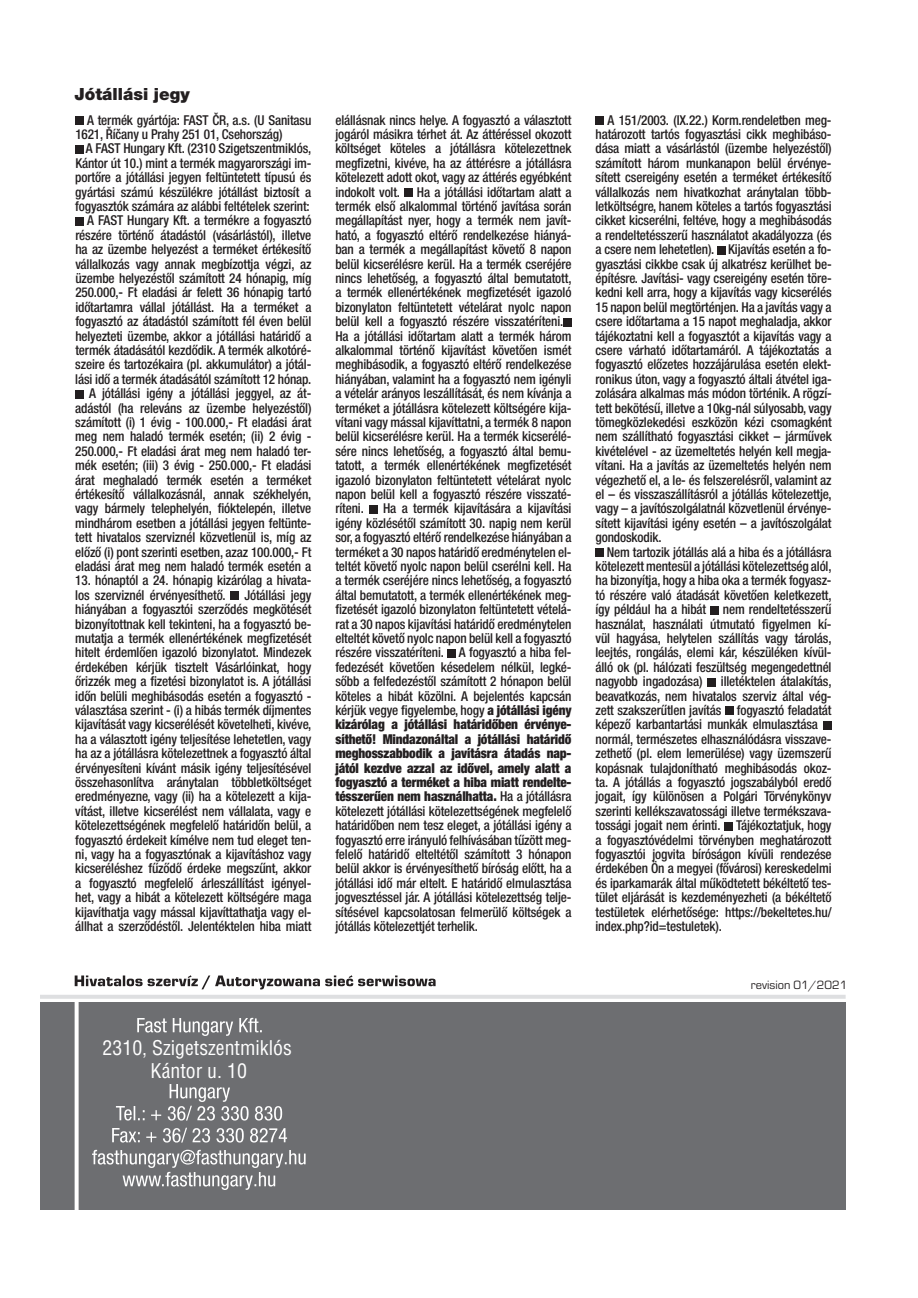
<style>
.page{position:relative;width:918px;height:1298px;background:#fff}
.page>*{position:absolute;margin:0;border:0;box-sizing:border-box;transform-origin:0 0}
.t1{font:condensed 19.8px/23px "Helvetica LT Std";color:#fff;text-align:center}
.t2{font:900 16.8px "Helvetica Neue LT Pro";color:#231f20}
.t3{font:500 condensed 13.6px/14.4px "Helvetica Neue LT Pro";letter-spacing:-.01em;color:#231f20}
.t4{font:12.4px "Eurostile";color:#231f20}
.s1{font-weight:900}
</style>
<div class="page">
<div style="left:41px;top:1003px;width:805px;height:207px;background:#6d6e71"></div>
<svg style="left:75px;top:1002px;width:4px;height:208px"></svg>
<hr style="left:41px;top:995px;width:805px;height:4px;background:#dedfe1">
<svg style="left:74px;top:975px;width:362px;height:14px"></svg>
<svg style="left:92px;top:1150px;width:214px;height:40px"></svg>
<svg style="left:112px;top:1128px;width:175px;height:15px"></svg>
<svg style="left:116px;top:1084px;width:166px;height:37px"></svg>
<svg style="left:137px;top:1018px;width:125px;height:18px"></svg>
<div style="left:75px;top:116px;width:9px;height:9px;background:#231f20"></div>
<div style="left:75px;top:145px;width:9px;height:8px;background:#231f20"></div>
<div style="left:75px;top:217px;width:9px;height:8px;background:#231f20"></div>
<div style="left:75px;top:390px;width:9px;height:8px;background:#231f20"></div>
<div style="left:231px;top:592px;width:8px;height:8px;background:#231f20"></div>
<div style="left:404px;top:188px;width:9px;height:9px;background:#231f20"></div>
<div style="left:563px;top:318px;width:9px;height:8px;background:#231f20"></div>
<div style="left:369px;top:505px;width:9px;height:8px;background:#231f20"></div>
<div style="left:448px;top:649px;width:8px;height:8px;background:#231f20"></div>
<div style="left:596px;top:116px;width:8px;height:9px;background:#231f20"></div>
<div style="left:717px;top:246px;width:8px;height:8px;background:#231f20"></div>
<div style="left:596px;top:548px;width:8px;height:9px;background:#231f20"></div>
<div style="left:710px;top:606px;width:9px;height:8px;background:#231f20"></div>
<div style="left:708px;top:678px;width:8px;height:8px;background:#231f20"></div>
<div style="left:725px;top:707px;width:8px;height:8px;background:#231f20"></div>
<div style="left:823px;top:721px;width:9px;height:8px;background:#231f20"></div>
<div style="left:724px;top:822px;width:9px;height:8px;background:#231f20"></div>
<p class="t2" style="left:75px;top:88px;width:117px">Jótállási jegy</p>
<p class="t3" style="left:75px;top:114px;width:238px;text-indent:12px">A termék gyártója: FAST ČR, a.s. (U Sanitasu<br>1621, Říčany u Prahy 251 01, Csehország)</p>
<p class="t3" style="left:75px;top:143px;width:238px;text-align:right">A FAST Hungary Kft. (2310 Szigetszentmiklós, Kántor út 10.) mint a termék magyarországi im&shy;portőre a jótállási jegyen feltüntetett típusú és gyártási számú készülékre jótállást biztosít a fogyasztók számára az alábbi feltételek szerint:<br>A FAST Hungary Kft. a termékre a fogyasztó részére történő átadástól (vásárlástól), illetve ha az üzembe helyezést a terméket értékesítő vállalkozás vagy annak megbízottja végzi, az üzembe helyezéstől számított 24 hónapig, míg 250.000,- Ft eladási ár felett 36 hónapig tartó időtartamra vállal jótállást. Ha a terméket a fogyasztó az átadástól számított fél éven belül helyezteti üzembe, akkor a jótállási határidő a termék átadásától kezdődik. A termék alkotóré&shy;szeire és tartozékaira (pl. akkumulátor) a jótál&shy;lási idő a termék átadásától számított 12 hónap.<br>A jótállási igény a jótállási jeggyel, az át&shy;adástól (ha releváns az üzembe helyezéstől) számított (i) 1 évig - 100.000,- Ft eladási árat meg nem haladó termék esetén; (ii) 2 évig - 250.000,- Ft eladási árat meg nem haladó ter&shy;mék esetén; (iii) 3 évig - 250.000,- Ft eladási árat meghaladó termék esetén a terméket értékesítő vállalkozásnál, annak székhelyén, vagy bármely telephelyén, fióktelepén, illetve mindhárom esetben a jótállási jegyen feltünte&shy;tett hivatalos szerviznél közvetlenül is, míg az előző (i) pont szerinti esetben, azaz 100.000,- Ft eladási árat meg nem haladó termék esetén a</p>
<p class="t3" style="left:75px;top:575px;width:238px">13. hónaptól a 24. hónapig kizárólag a hivata&shy;los szerviznél érvényesíthető.</p>
<p class="t3" style="left:75px;top:589px;width:238px;text-align:justify;text-indent:169px">Jótállási jegy hiányában a fogyasztói szerződés megkötését bizonyítottnak kell tekinteni, ha a fogyasztó be&shy;mutatja a termék ellenértékének megfizetését hitelt érdemlően igazoló bizonylatot. Mindezek érdekében kérjük tisztelt Vásárlóinkat, hogy őrizzék meg a fizetési bizonylatot is. A jótállási időn belüli meghibásodás esetén a fogyasztó - választása szerint - (i) a hibás termék díjmentes kijavítását vagy kicserélését követelheti, kivéve, ha a választott igény teljesítése lehetetlen, vagy ha az a jótállásra kötelezettnek a fogyasztó által érvényesíteni kívánt másik igény teljesítésével összehasonlítva aránytalan többletköltséget eredményezne, vagy (ii) ha a kötelezett a kija&shy;vítást, illetve kicserélést nem vállalata, vagy e kötelezettségének megfelelő határidőn belül, a fogyasztó érdekeit kímélve nem tud eleget ten&shy;ni, vagy ha a fogyasztónak a kijavításhoz vagy kicseréléshez fűződő érdeke megszűnt, akkor a fogyasztó megfelelő árleszállítást igényel&shy;het, vagy a hibát a kötelezett költségére maga kijavíthatja vagy mással kijavíttathatja vagy el&shy;állhat a szerződéstől. Jelentéktelen hiba miatt</p>
<p class="t3" style="left:335px;top:114px;width:238px">elállásnak nincs helye. A fogyasztó a választott jogáról másikra térhet át. Az áttéréssel okozott költséget köteles a jótállásra kötelezettnek megfizetni, kivéve, ha az áttérésre a jótállásra kötelezett adott okot, vagy az áttérés egyébként indokolt volt. Ha a jótállási időtartam alatt a termék első alkalommal történő javítása során megállapítást nyer, hogy a termék nem javít&shy;ható, a fogyasztó eltérő rendelkezése hiányá&shy;ban a termék a megállapítást követő 8 napon belül kicserélésre kerül. Ha a termék cseréjére nincs lehetőség, a fogyasztó által bemutatott, a termék ellenértékének megfizetését igazoló bizonylaton feltüntetett vételárat nyolc napon belül kell a fogyasztó részére visszatéríteni.<br>Ha a jótállási időtartam alatt a termék három alkalommal történő kijavítást követően ismét meghibásodik, a fogyasztó eltérő rendelkezése hiányában, valamint ha a fogyasztó nem igényli a vételár arányos leszállítását, és nem kívánja a terméket a jótállásra kötelezett költségére kija&shy;vítani vagy mással kijavíttatni, a termék 8 napon belül kicserélésre kerül. Ha a termék kicserélé&shy;sére nincs lehetőség, a fogyasztó által bemu&shy;tatott, a termék ellenértékének megfizetését igazoló bizonylaton feltüntetett vételárat nyolc napon belül kell a fogyasztó részére visszaté&shy;ríteni.</p>
<p class="t3" style="left:335px;top:503px;width:238px;text-align:justify;text-indent:48px">Ha a termék kijavítására a kijavítási igény közlésétől számított 30. napig nem kerül sor, a fogyasztó eltérő rendelkezése hiányában a terméket a 30 napos határidő eredménytelen el&shy;teltét követő nyolc napon belül cserélni kell. Ha a termék cseréjére nincs lehetőség, a fogyasztó által bemutatott, a termék ellenértékének meg&shy;fizetését igazoló bizonylaton feltüntetett vételá&shy;rat a 30 napos kijavítási határidő eredménytelen elteltét követő nyolc napon belül kell a fogyasztó részére visszatéríteni. A fogyasztó a hiba fel&shy;fedezését követően késedelem nélkül, legké&shy;sőbb a felfedezéstől számított 2 hónapon belül köteles a hibát közölni. A bejelentés kapcsán kérjük vegye figyelembe, hogy <span class="s1">a jótállási igény kizárólag a jótállási határidőben érvénye&shy;síthető! Mindazonáltal a jótállási határidő meghosszabbodik a javításra átadás nap&shy;jától kezdve azzal az idővel, amely alatt a fogyasztó a terméket a hiba miatt rendelte&shy;tésszerűen nem használhatta.</span> Ha a jótállásra kötelezett jótállási kötelezettségének megfelelő határidőben nem tesz eleget, a jótállási igény a fogyasztó erre irányuló felhívásában tűzött meg&shy;felelő határidő elteltétől számított 3 hónapon belül akkor is érvényesíthető bíróság előtt, ha a jótállási idő már eltelt. E határidő elmulasztása jogvesztéssel jár. A jótállási kötelezettség telje&shy;sítésével kapcsolatosan felmerülő költségek a jótállás kötelezettjét terhelik.</p>
<h1 class="t1" style="left:103px;top:1037px;width:191px">2310, Szigetszentmiklós<br>Kántor u. 10</h1>
<p class="t3" style="left:596px;top:114px;width:238px;text-align:justify;text-indent:12px">A 151/2003. (IX.22.) Korm.rendeletben meg&shy;határozott tartós fogyasztási cikk meghibáso&shy;dása miatt a vásárlástól (üzembe helyezéstől) számított három munkanapon belül érvénye&shy;sített csereigény esetén a terméket értékesítő vállalkozás nem hivatkozhat aránytalan több&shy;letköltségre, hanem köteles a tartós fogyasztási cikket kicserélni, feltéve, hogy a meghibásodás a rendeltetésszerű használatot akadályozza (és a csere nem lehetetlen). Kijavítás esetén a fo&shy;gyasztási cikkbe csak új alkatrész kerülhet be&shy;építésre. Javítási- vagy csereigény esetén töre&shy;kedni kell arra, hogy a kijavítás vagy kicserélés 15 napon belül megtörténjen. Ha a javítás vagy a csere időtartama a 15 napot meghaladja, akkor tájékoztatni kell a fogyasztót a kijavítás vagy a csere várható időtartamáról. A tájékoztatás a fogyasztó előzetes hozzájárulása esetén elekt&shy;ronikus úton, vagy a fogyasztó általi átvétel iga&shy;zolására alkalmas más módon történik. A rögzí&shy;tett bekötésű, illetve a 10kg-nál súlyosabb, vagy tömegközlekedési eszközön kézi csomagként nem szállítható fogyasztási cikket – járművek kivételével - az üzemeltetés helyén kell megja&shy;vítani. Ha a javítás az üzemeltetés helyén nem végezhető el, a le- és felszerelésről, valamint az el – és visszaszállításról a jótállás kötelezettje, vagy – a javítószolgálatnál közvetlenül érvénye&shy;sített kijavítási igény esetén – a javítószolgálat gondoskodik.</p>
<p class="t3" style="left:596px;top:546px;width:238px;text-align:justify;text-indent:11px">Nem tartozik jótállás alá a hiba és a jótállásra kötelezett mentesül a jótállási kötelezettség alól, ha bizonyítja, hogy a hiba oka a termék fogyasz&shy;tó részére való átadását követően keletkezett, így például ha a hibát nem rendeltetésszerű használat, használati útmutató figyelmen kí&shy;vül hagyása, helytelen szállítás vagy tárolás, leejtés, rongálás, elemi kár, készüléken kívül&shy;álló ok (pl. hálózati feszültség megengedettnél nagyobb ingadozása)</p>
<p class="t3" style="left:596px;top:675px;width:238px;text-indent:125px">illetéktelen átalakítás, beavatkozás, nem hivatalos szerviz által vég&shy;zett szakszerűtlen javítás fogyasztó feladatát képező karbantartási munkák elmulasztása normál, természetes elhasználódásra visszave&shy;zethető (pl. elem lemerülése) vagy üzemszerű kopásnak tulajdonítható meghibásodás okoz&shy;ta. A jótállás a fogyasztó jogszabályból eredő jogait, így különösen a Polgári Törvénykönyv szerinti kellékszavatossági illetve termékszava&shy;tossági jogait nem érinti. Tájékoztatjuk, hogy a fogyasztóvédelmi törvényben meghatározott fogyasztói jogvita bíróságon kívüli rendezése érdekében Ön a megyei (fővárosi) kereskedelmi és iparkamarák által működtetett békéltető tes&shy;tület eljárását is kezdeményezheti (a békéltető testületek elérhetősége: https://bekeltetes.hu/ index.php?id=testuletek).</p>
<p class="t4" style="left:751px;top:978px;width:98px">revision 01/2021</p>
</div>
